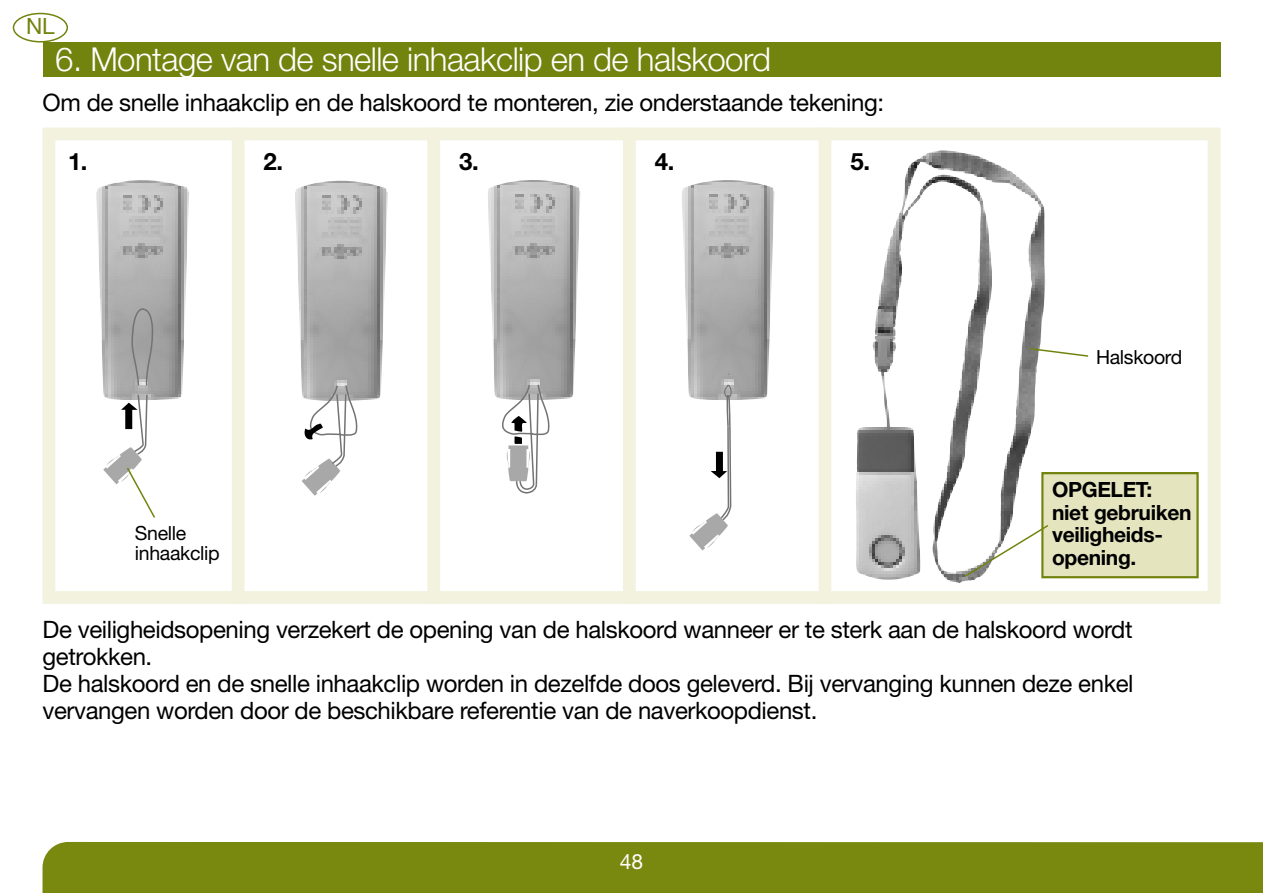
<style>
.page{position:relative;width:1263px;height:893px;background:#fff}
.page>*{position:absolute;margin:0;border:0;box-sizing:border-box;transform-origin:0 0}
.t1{font:300 33px "Helvetica Neue LT Com";letter-spacing:-.015em;color:#fff}
.t2{font:24px/27px "Helvetica Neue LT Com";letter-spacing:-.015em;color:#000}
.t3{font:700 24px "Helvetica Neue LT Com";color:#000}
.t4{font:22.5px "Helvetica Neue LT Com";color:#72830e}
.t5{font:700 21px/22.5px "Helvetica Neue LT Com";letter-spacing:-.015em;color:#000}
.t6{font:21px "Helvetica Neue LT Com";color:#fff}
.t7{font:19.5px/19.5px "Helvetica Neue LT Com";letter-spacing:-.015em;color:#000}
</style>
<div class="page">
<div style="left:43px;top:842px;width:1220px;height:51px;background:#79880e"></div>
<div style="left:43px;top:128px;width:1177px;height:476px;border:13px solid #f2f2df"></div>
<img style="left:96px;top:180px;width:93px;height:220px">
<img style="left:295px;top:180px;width:93px;height:221px">
<svg style="left:302px;top:384px;width:56px;height:112px"></svg>
<img style="left:488px;top:180px;width:93px;height:220px">
<svg style="left:501px;top:383px;width:49px;height:111px"></svg>
<img style="left:682px;top:180px;width:93px;height:220px">
<svg style="left:689px;top:382px;width:43px;height:168px"></svg>
<div style="left:427px;top:128px;width:13px;height:476px;background:#f2f2df"></div>
<div style="left:623px;top:128px;width:13px;height:476px;background:#f2f2df"></div>
<div style="left:819px;top:128px;width:12px;height:476px;background:#f2f2df"></div>
<div style="left:232px;top:128px;width:12px;height:476px;background:#f2f2df"></div>
<div style="left:43px;top:43px;width:1177px;height:34px;background:#72830e"></div>
<svg style="left:103px;top:305px;width:54px;height:213px"></svg>
<div style="left:13px;top:13px;width:55px;height:30px;border:3px solid #72830e;border-radius:50%"></div>
<img style="left:856px;top:150px;width:190px;height:433px">
<svg style="left:1028px;top:347px;width:61px;height:11px"></svg>
<div style="left:1043px;top:474px;width:153px;height:102px;background:#e4e4be"></div>
<div style="left:1041px;top:472px;width:158px;height:106px;border:2px solid #72830e"></div>
<svg style="left:963px;top:523px;width:87px;height:55px"></svg>
<p class="t4" style="left:26px;top:18px;width:30px">NL</p>
<h1 class="t1" style="left:55px;top:47px;width:717px">6. Montage van de snelle inhaakclip en de halskoord</h1>
<p class="t2" style="left:43px;top:91px;width:843px">Om de snelle inhaakclip en de halskoord te monteren, zie onderstaande tekening:</p>
<p class="t3" style="left:68px;top:153px;width:21px">1.</p>
<p class="t3" style="left:264px;top:153px;width:21px">2.</p>
<p class="t3" style="left:459px;top:153px;width:21px">3.</p>
<p class="t3" style="left:655px;top:153px;width:21px">4.</p>
<p class="t3" style="left:850px;top:153px;width:21px">5.</p>
<p class="t7" style="left:135px;top:525px;width:86px">Snelle inhaakclip</p>
<p class="t7" style="left:1096px;top:349px;width:88px">Halskoord</p>
<p class="t5" style="left:1052px;top:481px;width:141px">OPGELET: niet gebruiken veiligheids&shy;opening.</p>
<p class="t2" style="left:43px;top:618px;width:1092px">De veiligheidsopening verzekert de opening van de halskoord wanneer er te sterk aan de halskoord wordt getrokken.<br>De halskoord en de snelle inhaakclip worden in dezelfde doos geleverd. Bij vervanging kunnen deze enkel vervangen worden door de beschikbare referentie van de naverkoopdienst.</p>
<p class="t6" style="left:620px;top:854px;width:25px">48</p>
</div>
